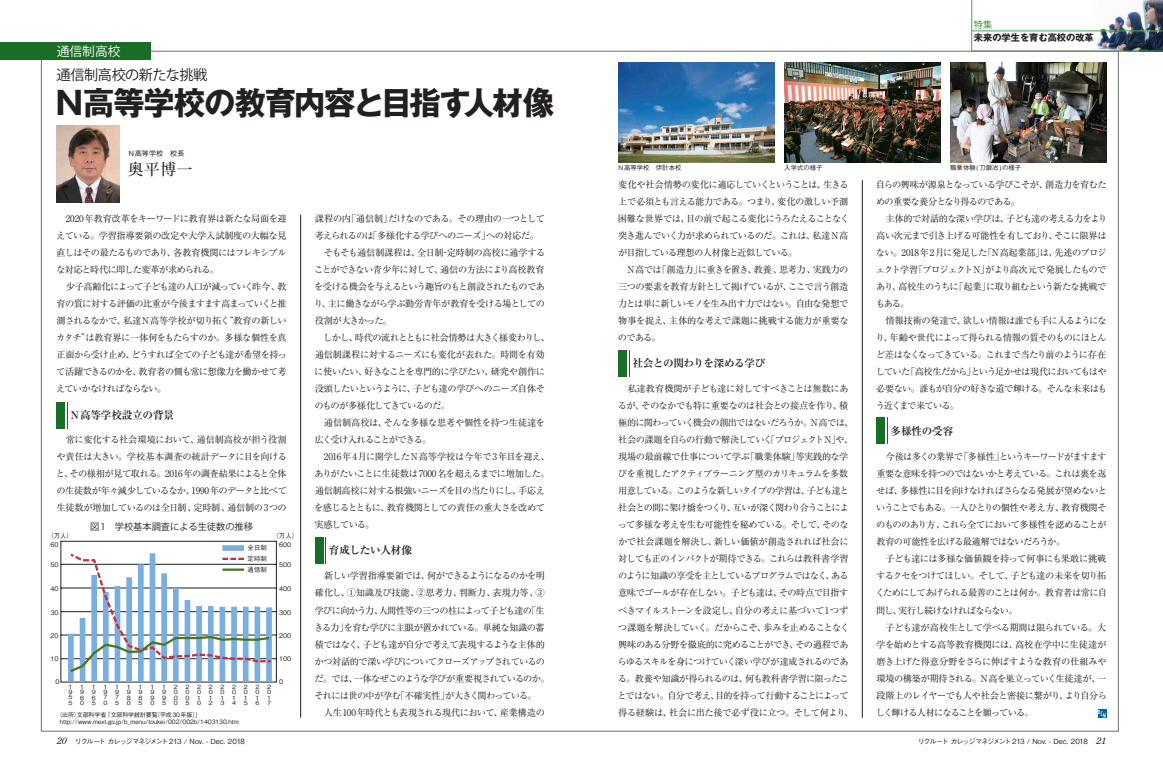
<style>
.page{position:relative;width:1163px;height:766px;background:#fff}
.page>*{position:absolute;margin:0;border:0;box-sizing:border-box;transform-origin:0 0}
.t1{font:700 31.9px "Gothic MB101 Pro";letter-spacing:-.04em;color:#231f20}
.t2{font:500 15.6px "Koz Min Pro";color:#231f20}
.t3{font:14.2px "Koz Go Pr 6 N";letter-spacing:-.04em;color:#231f20}
.t4{font:12.8px "Koz Go Pr 6 N";color:#fff}
.t5{font:700 10.6px "Ryumin Pro";letter-spacing:-.025em;color:#231f20}
.t6{font:9.2px/17px "Ryumin Pro";letter-spacing:-.065em;color:#231f20;text-align:justify}
.t7{font:9.2px "Ryumin Pro";letter-spacing:-.045em;color:#231f20}
.t8{font:9.2px "Ryumin Pro";letter-spacing:-.025em;color:#231f20}
.t9{font:9.2px "Ryumin Pro";letter-spacing:-.04em;color:#231f20}
.t10{font:9.2px "Ryumin Pro";letter-spacing:-.03em;color:#231f20}
.t11{font:9.2px "Koz Go Pr 6 N";color:#231f20}
.t12{font:9.2px "Ryumin Pro";letter-spacing:-.09em;color:#231f20}
.t13{font:9.2px "Ryumin Pro";letter-spacing:-.11em;color:#231f20}
.t14{font:700 9.2px "Gothic MB101 Pro";color:#231f20}
.t15{font:italic 9.2px "Century Old Style Std";color:#231f20}
.t16{font:9.2px "Koz Go Pr 6 N";color:#318b34}
.t17{font:500 7.1px "Gothic BBB Pro";letter-spacing:-.1em;color:#231f20}
.t18{font:6.4px "Gothic BBB Pro Medium 90 pv RKSJ H";color:#231f20}
.t19{font:500 6.4px "Gothic BBB Pro";color:#231f20}
.t20{font:500 6px/7.1px "Gothic BBB Pro";color:#231f20}
.t21{font:5.7px/5.3px "Gothic BBB Pro Medium 90 pv RKSJ V";color:#231f20;scale:1.11 1}
</style>
<div class="page">
<div style="left:618px;top:349px;width:8px;height:27px;background:#196e26"></div>
<div style="left:876px;top:417px;width:8px;height:27px;background:#196e26"></div>
<div style="left:57px;top:401px;width:8px;height:27px;background:#196e26"></div>
<svg style="left:67px;top:402px;width:1px;height:26px"></svg>
<div style="left:315px;top:536px;width:8px;height:27px;background:#196e26"></div>
<svg style="left:325px;top:537px;width:1px;height:26px"></svg>
<hr style="left:300px;top:215px;width:1px;height:502px;background:#231f20">
<hr style="left:862px;top:180px;width:1px;height:537px;background:#231f20">
<img style="left:57px;top:126px;width:62px;height:76px">
<img style="left:1090px;top:0;width:72px;height:51px">
<hr style="left:971px;top:31px;width:191px;height:1px;background:#43a842">
<hr style="left:971px;top:0;width:1px;height:51px;background:#43a842">
<hr style="left:971px;top:51px;width:191px;height:1px;background:#43a842">
<svg style="left:1098px;top:709px;width:7px;height:8px"></svg>
<img style="left:618px;top:63px;width:156px;height:99px">
<img style="left:784px;top:63px;width:156px;height:99px">
<img style="left:950px;top:63px;width:156px;height:99px">
<svg style="left:61px;top:541px;width:215px;height:141px"></svg>
<div style="left:0;top:43px;width:150px;height:17px;background:#196e26"></div>
<h3 class="t4" style="left:57px;top:44px;width:65px">通信制高校</h3>
<h3 class="t3" style="left:56px;top:67px;width:152px">通信制高校の新たな挑戦</h3>
<h1 class="t1" style="left:56px;top:77px;width:500px">N高等学校の教育内容と目指す人材像</h1>
<p class="t17" style="left:128px;top:148px;width:58px">Ｎ高等学校　校長</p>
<h2 class="t2" style="left:128px;top:158px;width:66px">奥平博一</h2>
<p class="t6" style="left:56px;top:209px;width:232px;text-indent:10px">2020年教育改革をキーワードに教育界は新たな局面を迎えている。学習指導要領の改定や大学入試制度の大幅な見直しはその最たるものであり、各教育機関にはフレキシブルな対応と時代に即した変革が求められる。</p>
<p class="t6" style="left:56px;top:277px;width:232px;text-indent:10px">少子高齢化によって子ども達の人口が減っていく昨今、教育の質に対する評価の比重が今後ますます高まっていくと推測されるなかで、私達N高等学校が切り拓く“教育の新しいカタチ”は教育界に一体何をもたらすのか。多様な個性を真正面から受け止め、どうすれば全ての子ども達が希望を持って活躍できるのかを、教育者の側も常に想像力を働かせて考えていかなければならない。</p>
<p class="t5" style="left:71px;top:406px;width:105px">N高等学校設立の背景</p>
<p class="t6" style="left:56px;top:430px;width:233px;text-indent:10px">常に変化する社会環境において、通信制高校が担う役割や責任は大きい。学校基本調査の統計データに目を向けると、その様相が見て取れる。2016年の調査結果によると全体の生徒数が年々減少しているなか、1990年のデータと比べて生徒数が増加しているのは全日制、定時制、通信制の3つの</p>
<p class="t11" style="left:90px;top:521px;width:164px">図 1　学校基本調査による生徒数の推移</p>
<p class="t18" style="left:47px;top:530px;width:27px">（万人）</p>
<p class="t18" style="left:272px;top:530px;width:27px">（万人）</p>
<p class="t18" style="left:51px;top:539px;width:10px">60</p>
<p class="t18" style="left:51px;top:559px;width:10px">50</p>
<p class="t18" style="left:51px;top:583px;width:10px">40</p>
<p class="t18" style="left:51px;top:607px;width:10px">30</p>
<p class="t18" style="left:51px;top:630px;width:10px">20</p>
<p class="t18" style="left:51px;top:653px;width:10px">10</p>
<p class="t18" style="left:279px;top:676px;width:6px">0</p>
<p class="t18" style="left:279px;top:539px;width:14px">600</p>
<p class="t18" style="left:279px;top:559px;width:14px">500</p>
<p class="t18" style="left:279px;top:583px;width:14px">400</p>
<p class="t18" style="left:279px;top:607px;width:14px">300</p>
<p class="t18" style="left:279px;top:630px;width:14px">200</p>
<p class="t18" style="left:279px;top:653px;width:14px">100</p>
<p class="t18" style="left:247px;top:542px;width:21px">全日制</p>
<p class="t18" style="left:247px;top:564px;width:21px">通信制</p>
<p class="t18" style="left:247px;top:553px;width:21px">定時制</p>
<p class="t18" style="left:56px;top:676px;width:6px">0</p>
<p class="t21" style="left:69px;top:683px;width:5px">1<br>9<br>5<br>5</p>
<p class="t21" style="left:80px;top:683px;width:5px">1<br>9<br>6<br>0</p>
<p class="t21" style="left:92px;top:683px;width:5px">1<br>9<br>6<br>5</p>
<p class="t21" style="left:104px;top:683px;width:5px">1<br>9<br>7<br>0</p>
<p class="t21" style="left:115px;top:683px;width:5px">1<br>9<br>7<br>5</p>
<p class="t21" style="left:127px;top:683px;width:5px">1<br>9<br>8<br>0</p>
<p class="t21" style="left:139px;top:683px;width:5px">1<br>9<br>8<br>5</p>
<p class="t21" style="left:150px;top:683px;width:5px">1<br>9<br>9<br>0</p>
<p class="t21" style="left:162px;top:683px;width:5px">1<br>9<br>9<br>5</p>
<p class="t21" style="left:174px;top:683px;width:5px;text-align:justify">2<br>0<br>0<br>0</p>
<p class="t21" style="left:185px;top:683px;width:5px;text-align:justify">2<br>0<br>0<br>5</p>
<p class="t21" style="left:197px;top:683px;width:5px">2<br>0<br>1<br>0</p>
<p class="t21" style="left:209px;top:683px;width:5px">2<br>0<br>1<br>2</p>
<p class="t21" style="left:220px;top:683px;width:5px">2<br>0<br>1<br>3</p>
<p class="t21" style="left:232px;top:683px;width:5px">2<br>0<br>1<br>4</p>
<p class="t21" style="left:244px;top:683px;width:5px">2<br>0<br>1<br>5</p>
<p class="t21" style="left:255px;top:683px;width:5px">2<br>0<br>1<br>6</p>
<p class="t21" style="left:267px;top:683px;width:5px">2<br>0<br>1<br>7</p>
<p class="t20" style="left:60px;top:710px;width:180px;text-indent:-3px">（出所）文部科学省 「文部科学統計要覧（平成30年版）」http://www.mext.go.jp/b_menu/toukei/002/002b/1403130.htm</p>
<p class="t7" style="left:314px;top:211px;width:232px">課程の内「通信制」だけなのである。その理由の一つとして</p>
<p class="t6" style="left:314px;top:226px;width:226px">考えられるのは「多様化する学びへのニーズ」への対応だ。</p>
<p class="t9" style="left:324px;top:245px;width:223px">そもそも通信制課程は、全日制・定時制の高校に通学する</p>
<p class="t6" style="left:314px;top:260px;width:232px">ことができない青少年に対して、通信の方法により高校教育</p>
<p class="t6" style="left:314px;top:277px;width:232px">を受ける機会を与えるという趣旨のもと創設されたものであ</p>
<p class="t6" style="left:314px;top:294px;width:232px">り、主に働きながら学ぶ勤労青年が教育を受ける場としての</p>
<p class="t6" style="left:315px;top:311px;width:79px">役割が大きかった。</p>
<p class="t6" style="left:323px;top:328px;width:228px">しかし、時代の流れとともに社会情勢は大きく様変わりし、</p>
<p class="t10" style="left:314px;top:347px;width:231px">通信制課程に対するニーズにも変化が表れた。時間を有効</p>
<p class="t6" style="left:314px;top:362px;width:232px">に使いたい、好きなことを専門的に学びたい、研究や創作に</p>
<p class="t6" style="left:315px;top:379px;width:232px">没頭したいというように、子ども達の学びへのニーズ自体そ</p>
<p class="t12" style="left:314px;top:398px;width:137px">のものが多様化してきているのだ。</p>
<p class="t8" style="left:324px;top:415px;width:223px">通信制高校は、そんな多様な思考や個性を持つ生徒達を</p>
<p class="t13" style="left:315px;top:432px;width:118px">広く受け入れることができる。</p>
<p class="t8" style="left:324px;top:449px;width:227px">2016年 4月に開学したN高等学校は今年で3年目を迎え、</p>
<p class="t6" style="left:314px;top:464px;width:237px">ありがたいことに生徒数は7000名を超えるまでに増加した。</p>
<p class="t6" style="left:314px;top:481px;width:232px">通信制高校に対する根強いニーズを目の当たりにし、手応え</p>
<p class="t6" style="left:314px;top:498px;width:232px">を感じるとともに、教育機関としての責任の重大さを改めて</p>
<p class="t6" style="left:314px;top:515px;width:61px">実感している。</p>
<p class="t5" style="left:329px;top:541px;width:84px">育成したい人材像</p>
<p class="t6" style="left:314px;top:566px;width:237px;text-align:left;text-indent:10px">新しい学習指導要領では、何ができるようになるのかを明確化し、①知識及び技能、②思考力、判断力、表現力等、③学びに向かう力、人間性等の三つの柱によって子ども達の「生きる力」を育む学びに主眼が置かれている。単純な知識の蓄積ではなく、子ども達が自分で考えて表現するような主体的かつ対話的で深い学びについてクローズアップされているのだ。では、一体なぜこのような学びが重要視されているのか。それには世の中が孕む「不確実性」が大きく関わっている。</p>
<p class="t7" style="left:324px;top:704px;width:223px">人生100年時代とも表現される現代において、産業構造の</p>
<p class="t16" style="left:973px;top:20px;width:20px">特集</p>
<p class="t14" style="left:973px;top:30px;width:121px">未来の学生を育む高校の改革</p>
<p class="t19" style="left:618px;top:163px;width:65px">N高等学校　伊計本校</p>
<p class="t19" style="left:784px;top:163px;width:40px">入学式の様子</p>
<p class="t19" style="left:950px;top:163px;width:72px">職業体験(刀鍛冶)の様子</p>
<p class="t6" style="left:618px;top:175px;width:233px">変化や社会情勢の変化に適応していくということは、生きる上で必須とも言える能力である。つまり、変化の激しい予測困難な世界では、目の前で起こる変化にうろたえることなく突き進んでいく力が求められているのだ。これは、私達N高が目指している理想の人材像と近似している。</p>
<p class="t6" style="left:618px;top:260px;width:232px;text-indent:9px">N高では「創造力」に重きを置き、教養、思考力、実践力の三つの要素を教育方針として掲げているが、ここで言う創造力とは単に新しいモノを生み出す力ではない。自由な発想で物事を捉え、主体的な考えで課題に挑戦する能力が重要なのである。</p>
<p class="t5" style="left:632px;top:354px;width:134px">社会との関わりを深める学び</p>
<p class="t6" style="left:617px;top:379px;width:237px;text-align:center">私達教育機関が子ども達に対してすべきことは無数にあ<br>るが、そのなかでも特に重要なのは社会との接点を作り、積極的に関わっていく機会の創出ではないだろうか。N高では、社会の課題を自らの行動で解決していく「プロジェクトN」や、現場の最前線で仕事について学ぶ「職業体験」等実践的な学びを重視したアクティブラーニング型のカリキュラムを多数用意している。このような新しいタイプの学習は、子ども達と社会との間に架け橋をつくり、互いが深く関わり合うことによって多様な考えを生む可能性を秘めている。そして、そのなかで社会課題を解決し、新しい価値が創造されれば社会に対しても正のインパクトが期待できる。これらは教科書学習のように知識の享受を主としているプログラムではなく、ある意味でゴールが存在しない。子ども達は、その時点で目指すべきマイルストーンを設定し、自分の考えに基づいて1つずつ課題を解決していく。だからこそ、歩みを止めることなく興味のある分野を徹底的に究めることができ、その過程であらゆるスキルを身につけていく深い学びが達成されるのである。教養や知識が得られるのは、何も教科書学習に限ったことではない。自分で考え、目的を持って行動することによって得る経験は、社会に出た後で必ず役に立つ。そして何より、</p>
<p class="t6" style="left:875px;top:175px;width:232px">自らの興味が源泉となっている学びこそが、創造力を育むための重要な養分となり得るのである。</p>
<p class="t6" style="left:875px;top:209px;width:233px;text-indent:10px">主体的で対話的な深い学びは、子ども達の考える力をより高い次元まで引き上げる可能性を有しており、そこに限界はない。2018年2月に発足した「N高起業部」は、先述のプロジェクト学習「プロジェクトN」がより高次元で発展したものであり、高校生のうちに「起業」に取り組むという新たな挑戦でもある。</p>
<p class="t6" style="left:875px;top:311px;width:233px;text-indent:10px">情報技術の発達で、欲しい情報は誰でも手に入るようになり、年齢や世代によって得られる情報の質そのものにほとんど差はなくなってきている。これまで当たり前のように存在していた「高校生だから」という足かせは現代においてもはや必要ない。誰もが自分の好きな道で輝ける。そんな未来はもう近くまで来ている。</p>
<p class="t5" style="left:890px;top:422px;width:64px">多様性の受容</p>
<p class="t6" style="left:876px;top:447px;width:232px;text-indent:9px">今後は多くの業界で「多様性」というキーワードがますます重要な意味を持つのではないかと考えている。これは裏を返せば、多様性に目を向けなければさらなる発展が望めないということでもある。一人ひとりの個性や考え方、教育機関そのもののあり方、これら全てにおいて多様性を認めることが教育の可能性を広げる最適解ではないだろうか。</p>
<p class="t6" style="left:875px;top:549px;width:233px;text-indent:10px">子ども達には多様な価値観を持って何事にも果敢に挑戦するクセをつけてほしい。そして、子ども達の未来を切り拓くためにしてあげられる最善のことは何か。教育者は常に自問し、実行し続けなければならない。</p>
<p class="t6" style="left:875px;top:617px;width:233px;text-indent:10px">子ども達が高校生として学べる期間は限られている。大学を始めとする高等教育機関には、高校在学中に生徒達が磨き上げた得意分野をさらに伸ばすような教育の仕組みや環境の構築が期待される。N高を巣立っていく生徒達が、一段階上のレイヤーでも人や社会と密接に繋がり、より自分らしく輝ける人材になることを願っている。</p>
<p class="t15" style="left:57px;top:734px;width:11px">20</p>
<p class="t15" style="left:1096px;top:734px;width:11px">21</p>
<p class="t17" style="left:75px;top:735px;width:171px">リクルート カレッジマネジメント 213 / Nov. - Dec. 2018</p>
<p class="t17" style="left:917px;top:735px;width:171px">リクルート カレッジマネジメント 213 / Nov. - Dec. 2018</p>
</div>
